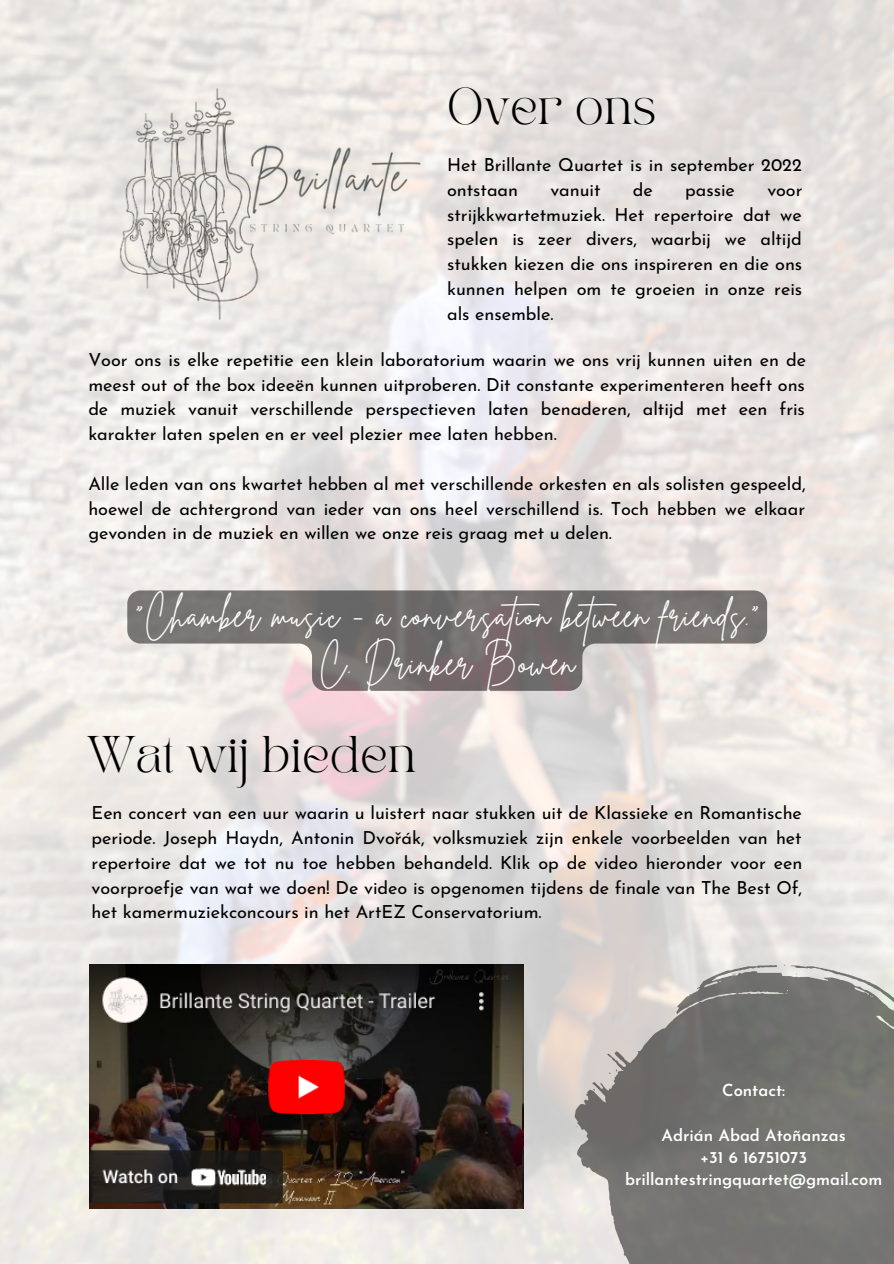
<style>
.page{position:relative;width:894px;height:1264px;background:#fff}
.page>*{position:absolute;margin:0;border:0;box-sizing:border-box;transform-origin:0 0}
.t1{font:36px "TAN PEARL Regular";color:#000}
.t2{font:34.5px "Brittany Signature";letter-spacing:.03em;color:#fff}
.t3{font:18px/24.8px "Josefin Sans";letter-spacing:-.005em;color:#000;text-align:justify}
.t4{font:600 16.65px "Josefin Sans";letter-spacing:-.005em;color:#fff}
</style>
<div class="page">
<img style="left:0;top:0;width:893px;height:1263px">
<svg style="left:89px;top:964px;width:434px;height:244px;background:#392a24"></svg>
<svg style="left:127px;top:590px;width:640px;height:101px;background:#95908f"></svg>
<svg style="left:574px;top:964px;width:319px;height:299px;background:#888683"></svg>
<p class="t1" style="left:447px;top:87px;width:211px">Over ons</p>
<p class="t3" style="left:447px;top:154px;width:356px">Het Brillante Quartet is in september 2022 ontstaan</p>
<p class="t3" style="left:550px;top:179px;width:52px">vanuit</p>
<p class="t3" style="left:632px;top:179px;width:21px">de</p>
<p class="t3" style="left:685px;top:179px;width:51px">passie</p>
<p class="t3" style="left:447px;top:179px;width:357px;text-indent:320px">voor strijkkwartetmuziek. Het repertoire dat we spelen is zeer divers, waarbij we altijd stukken kiezen die ons inspireren en die ons kunnen helpen om te groeien in onze reis als ensemble.</p>
<p class="t3" style="left:88px;top:349px;width:719px">Voor ons is elke repetitie een klein laboratorium waarin we ons vrij kunnen uiten en de meest out of the box ideeën kunnen uitproberen. Dit constante experimenteren heeft ons de muziek vanuit verschillende perspectieven laten benaderen, altijd met een fris karakter laten spelen en er veel plezier mee laten hebben.</p>
<p class="t3" style="left:88px;top:473px;width:718px">Alle leden van ons kwartet hebben al met verschillende orkesten en als solisten gespeeld, hoewel de achtergrond van ieder van ons heel verschillend is. Toch hebben we elkaar gevonden in de muziek en willen we onze reis graag met u delen.</p>
<p class="t2" style="left:135px;top:592px;width:626px">"Chamber music - a conversation between friends."</p>
<p class="t2" style="left:319px;top:640px;width:257px">C. Drinker Bowen</p>
<p class="t1" style="left:87px;top:735px;width:330px">Wat wij bieden</p>
<p class="t3" style="left:92px;top:802px;width:712px">Een concert van een uur waarin u luistert naar stukken uit de Klassieke en Romantische periode. Joseph Haydn, Antonin Dvořák, volksmuziek zijn enkele voorbeelden van het repertoire dat we tot nu toe hebben behandeld. Klik op de video hieronder voor een voorproefje van wat we doen! De video is opgenomen tijdens de finale van The Best Of, het kamermuziekconcours in het ArtEZ Conservatorium.</p>
<p class="t4" style="left:722px;top:1083px;width:64px">Contact:</p>
<p class="t4" style="left:661px;top:1128px;width:185px">Adrián Abad Atoñanzas</p>
<p class="t4" style="left:700px;top:1150px;width:108px">+31 6 16751073</p>
<p class="t4" style="left:625px;top:1172px;width:259px">brillantestringquartet@gmail.com</p>
</div>
